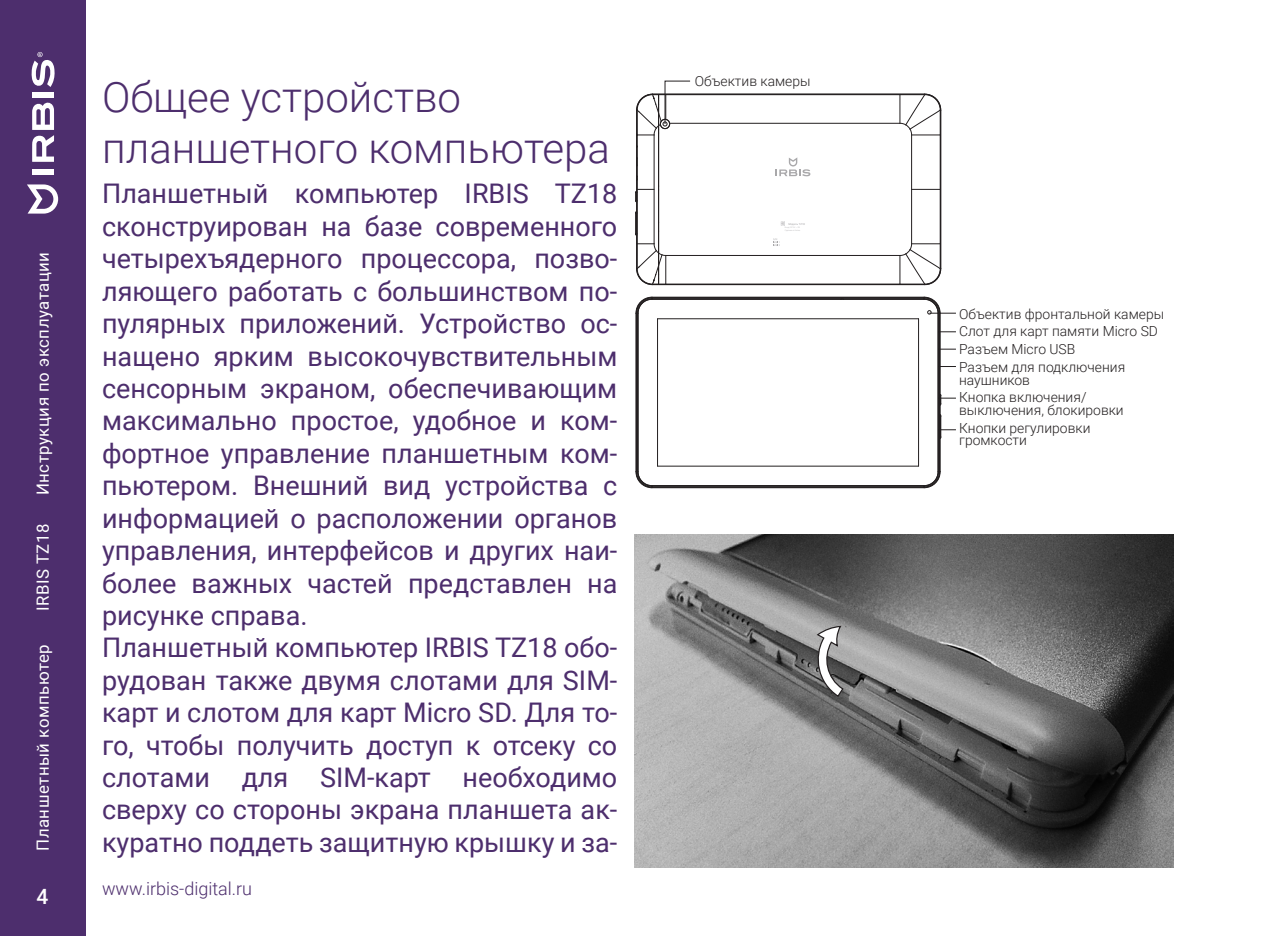
<style>
.page{position:relative;width:1276px;height:936px;background:#fff}
.page>*{position:absolute;margin:0;border:0;box-sizing:border-box;transform-origin:0 0}
.t1{font:300 42px/50.4px "Roboto";color:#4d2e6d}
.t2{font:27px/32.4px "Roboto";color:#4d2e6d}
.t3{font:500 21px "Roboto";color:#fff}
.t4{font:300 18px "Roboto";color:#4d2e6d}
.t5{font:16.8px "Roboto";letter-spacing:.03em;color:#fff}
.t6{font:300 13.8px/12.6px "Roboto";color:#231f20}
</style>
<div class="page">
<div style="left:0;top:0;width:85px;height:935px;background:#4d2e6d"></div>
<svg style="left:27px;top:184px;width:31px;height:29px"></svg>
<svg style="left:32px;top:102px;width:22px;height:60px"></svg>
<div style="left:32px;top:169px;width:22px;height:5px;background:#fff"></div>
<div style="left:32px;top:92px;width:22px;height:5px;background:#fff"></div>
<svg style="left:31px;top:52px;width:24px;height:35px"></svg>
<hr style="left:929px;top:312px;width:27px;height:2px;background:#231f20">
<svg style="left:940px;top:331px;width:16px;height:1px"></svg>
<svg style="left:940px;top:348px;width:16px;height:1px"></svg>
<svg style="left:940px;top:366px;width:16px;height:1px"></svg>
<hr style="left:652px;top:284px;width:272px;height:1px;background:#231f20">
<hr style="left:666px;top:283px;width:234px;height:1px;background:#231f20">
<hr style="left:666px;top:255px;width:234px;height:1px;background:#231f20">
<svg style="left:912px;top:189px;width:27px;height:1px"></svg>
<hr style="left:669px;top:123px;width:231px;height:1px;background:#231f20">
<hr style="left:652px;top:94px;width:272px;height:1px;background:#231f20">
<hr style="left:911px;top:135px;width:1px;height:109px;background:#231f20">
<hr style="left:939px;top:135px;width:1px;height:109px;background:#231f20">
<hr style="left:940px;top:110px;width:1px;height:158px;background:#231f20">
<svg style="left:899px;top:243px;width:42px;height:42px"></svg>
<svg style="left:899px;top:93px;width:42px;height:43px"></svg>
<svg style="left:635px;top:80px;width:56px;height:205px"></svg>
<svg style="left:773px;top:238px;width:7px;height:8px"></svg>
<svg style="left:775px;top:157px;width:36px;height:19px"></svg>
<svg style="left:781px;top:221px;width:4px;height:4px"></svg>
<hr style="left:635px;top:313px;width:1px;height:158px;background:#231f20">
<hr style="left:636px;top:313px;width:1px;height:158px;background:#231f20">
<hr style="left:637px;top:313px;width:1px;height:158px;background:#231f20">
<hr style="left:652px;top:487px;width:272px;height:1px;background:#231f20">
<hr style="left:652px;top:486px;width:272px;height:1px;background:#231f20">
<hr style="left:657px;top:319px;width:1px;height:147px;background:#231f20">
<hr style="left:652px;top:485px;width:272px;height:1px;background:#231f20">
<hr style="left:657px;top:465px;width:261px;height:1px;background:#231f20">
<hr style="left:657px;top:318px;width:261px;height:1px;background:#231f20">
<hr style="left:843px;top:298px;width:81px;height:2px;background:#231f20">
<hr style="left:652px;top:298px;width:189px;height:2px;background:#231f20">
<hr style="left:652px;top:297px;width:272px;height:1px;background:#231f20">
<hr style="left:918px;top:319px;width:1px;height:147px;background:#231f20">
<hr style="left:937px;top:313px;width:1px;height:158px;background:#231f20">
<hr style="left:938px;top:313px;width:1px;height:158px;background:#231f20">
<hr style="left:939px;top:313px;width:1px;height:158px;background:#231f20">
<svg style="left:635px;top:471px;width:17px;height:17px"></svg>
<svg style="left:635px;top:296px;width:18px;height:18px"></svg>
<svg style="left:924px;top:471px;width:17px;height:17px"></svg>
<svg style="left:923px;top:296px;width:18px;height:18px"></svg>
<svg style="left:940px;top:393px;width:16px;height:12px"></svg>
<svg style="left:940px;top:414px;width:16px;height:25px"></svg>
<img style="left:634px;top:534px;width:540px;height:333px">
<svg style="left:813px;top:625px;width:31px;height:72px"></svg>
<p class="t5" style="left:31px;top:495px;width:245px;rotate:-90deg">Инструкция по эксплуатации</p>
<p class="t5" style="left:31px;top:611px;width:89px;rotate:-90deg">IRBIS TZ18</p>
<p class="t5" style="left:31px;top:850px;width:208px;rotate:-90deg">Планшетный компьютер</p>
<h1 class="t1" style="left:102px;top:70px;width:509px">Общее устройство планшетного компьютера</h1>
<p class="t2" style="left:102px;top:177px;width:517px">Планшетный компьютер IRBIS TZ18 сконструирован на базе современного четырехъядерного процессора, позво&shy;ляющего работать с большинством по&shy;пулярных приложений. Устройство ос&shy;нащено ярким высокочувствительным сенсорным экраном, обеспечивающим максимально простое, удобное и ком&shy;фортное управление планшетным ком&shy;пьютером. Внешний вид устройства с информацией о расположении органов управления, интерфейсов и других наи&shy;более важных частей представлен на рисунке справа.<br>Планшетный компьютер IRBIS TZ18 обо&shy;рудован также двумя слотами для SIM&shy;карт и слотом для карт Micro SD. Для то&shy;го, чтобы получить доступ к отсеку со слотами для SIM-карт необходимо сверху со стороны экрана планшета ак&shy;куратно поддеть защитную крышку и за-</p>
<p class="t3" style="left:37px;top:882px;width:13px">4</p>
<p class="t4" style="left:102px;top:876px;width:152px">www.irbis-digital.ru</p>
<p class="t6" style="left:695px;top:74px;width:117px">Объектив камеры</p>
<p class="t6" style="left:959px;top:307px;width:206px">Объектив фронтальной камеры</p>
<p class="t6" style="left:959px;top:325px;width:200px">Слот для карт памяти Micro SD</p>
<p class="t6" style="left:959px;top:342px;width:118px">Разъем Micro USB</p>
<p class="t6" style="left:959px;top:360px;width:168px">Разъем для подключения наушников</p>
<p class="t6" style="left:959px;top:390px;width:166px">Кнопка включения/ выключения, блокировки</p>
<p class="t6" style="left:959px;top:421px;width:133px">Кнопки регулировки громкости</p>
</div>
